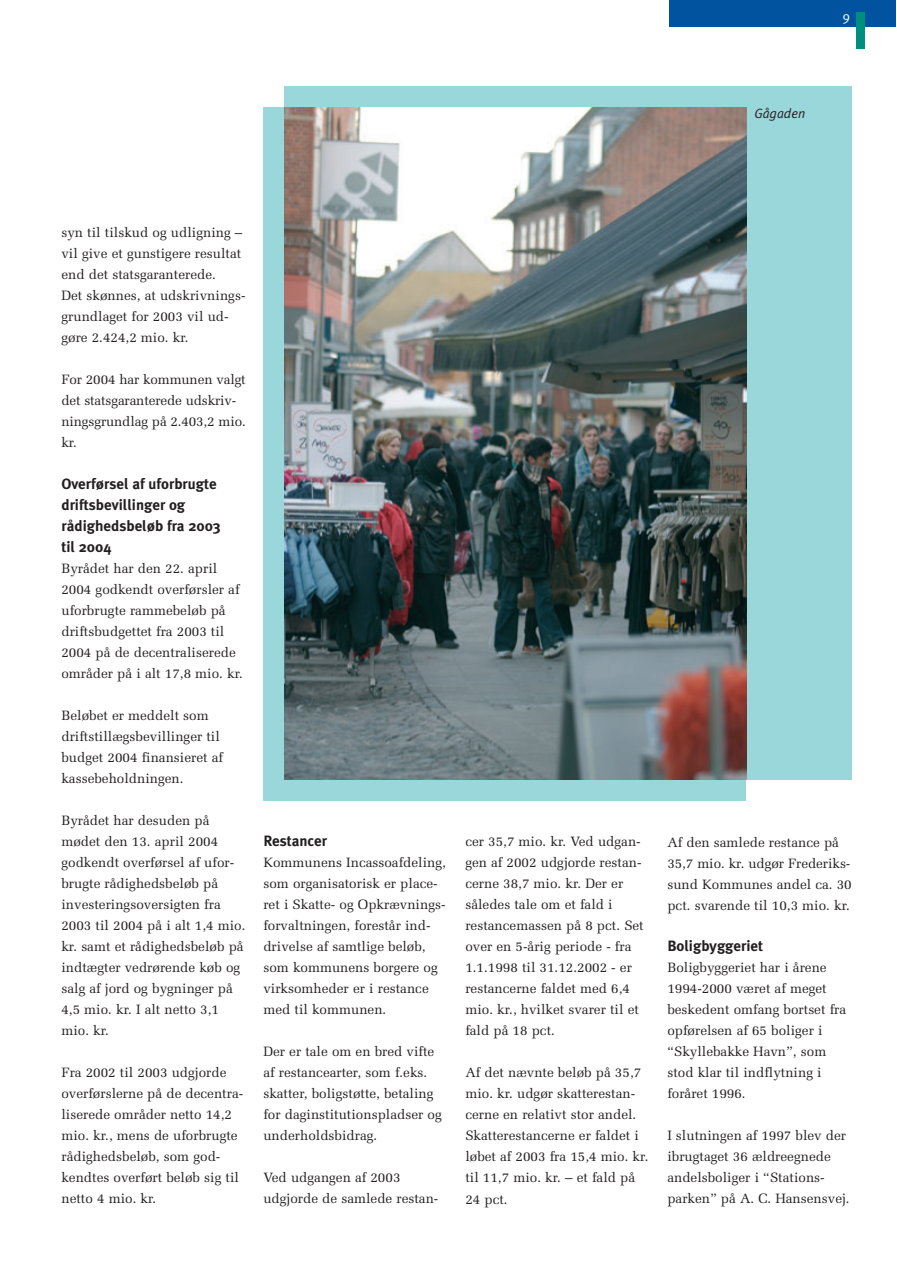
<style>
.page{position:relative;width:897px;height:1266px;background:#fff}
.page>*{position:absolute;margin:0;border:0;box-sizing:border-box;transform-origin:0 0}
.t1{font:700 15px/21px "Meta Plus";color:#231f20}
.t2{font:13.5px/21px "Melior";color:#231f20}
.t3{font:italic 13.5px "Meta Plus Normal";color:#231f20}
.t4{font:13.5px "Meta Plus Normal";color:#fff}
</style>
<div class="page">
<div style="left:669px;top:0;width:227px;height:27px;background:#0153a0"></div>
<div style="left:857px;top:12px;width:8px;height:36px;background:#008f7e"></div>
<div style="left:263px;top:108px;width:483px;height:693px;background:#99d7db"></div>
<div style="left:285px;top:87px;width:567px;height:693px;background:#99d7db"></div>
<img style="left:285px;top:108px;width:461px;height:672px">
<p class="t3" style="left:755px;top:108px;width:52px">Gågaden</p>
<p class="t4" style="left:843px;top:11px;width:9px">9</p>
<p class="t2" style="left:61px;top:224px;width:186px">syn til tilskud og udligning – vil give et gunstigere resultat end det statsgaranterede.<br>Det skønnes, at udskrivnings&shy;grundlaget for 2003 vil ud&shy;gøre 2.424,2 mio. kr.</p>
<p class="t2" style="left:61px;top:371px;width:186px">For 2004 har kommunen valgt det statsgaranterede udskriv&shy;ningsgrundlag på 2.403,2 mio. kr.</p>
<p class="t1" style="left:61px;top:475px;width:161px">Overførsel af uforbrugte driftsbevillinger og rådighedsbeløb fra 2003 til 2004</p>
<p class="t2" style="left:61px;top:560px;width:183px">Byrådet har den 22. april<br>2004 godkendt overførsler af uforbrugte rammebeløb på driftsbudgettet fra 2003 til<br>2004 på de decentraliserede områder på i alt 17,8 mio. kr.</p>
<p class="t2" style="left:61px;top:707px;width:163px">Beløbet er meddelt som driftstillægsbevillinger til budget 2004 finansieret af kassebeholdningen.</p>
<p class="t2" style="left:61px;top:812px;width:186px">Byrådet har desuden på mødet den 13. april 2004 godkendt overførsel af ufor&shy;brugte rådighedsbeløb på investeringsoversigten fra<br>2003 til 2004 på i alt 1,4 mio. kr. samt et rådighedsbeløb på indtægter vedrørende køb og salg af jord og bygninger på<br>4,5 mio. kr. I alt netto 3,1 mio. kr.</p>
<p class="t2" style="left:61px;top:1064px;width:183px">Fra 2002 til 2003 udgjorde overførslerne på de decentra&shy;liserede områder netto 14,2 mio. kr., mens de uforbrugte rådighedsbeløb, som god&shy;kendtes overført beløb sig til netto 4 mio. kr.</p>
<p class="t1" style="left:263px;top:832px;width:65px">Restancer</p>
<p class="t2" style="left:263px;top:854px;width:184px">Kommunens Incassoafdeling, som organisatorisk er place&shy;ret i Skatte- og Opkrævnings&shy;forvaltningen, forestår ind&shy;drivelse af samtlige beløb, som kommunens borgere og virksomheder er i restance med til kommunen.</p>
<p class="t2" style="left:263px;top:1043px;width:180px">Der er tale om en bred vifte af restancearter, som f.eks. skatter, boligstøtte, betaling for daginstitutionspladser og underholdsbidrag.</p>
<p class="t2" style="left:263px;top:1169px;width:177px">Ved udgangen af 2003 udgjorde de samlede restan-</p>
<p class="t2" style="left:465px;top:833px;width:180px">cer 35,7 mio. kr. Ved udgan&shy;gen af 2002 udgjorde restan&shy;cerne 38,7 mio. kr. Der er således tale om et fald i restancemassen på 8 pct. Set over en 5-årig periode - fra<br>1.1.1998 til 31.12.2002 - er restancerne faldet med 6,4 mio. kr., hvilket svarer til et fald på 18 pct.</p>
<p class="t2" style="left:465px;top:1064px;width:185px">Af det nævnte beløb på 35,7 mio. kr. udgør skatterestan&shy;cerne en relativt stor andel.<br>Skatterestancerne er faldet i løbet af 2003 fra 15,4 mio. kr. til 11,7 mio. kr. – et fald på<br>24 pct.</p>
<p class="t2" style="left:667px;top:833px;width:186px">Af den samlede restance på<br>35,7 mio. kr. udgør Frederiks&shy;sund Kommunes andel ca. 30 pct. svarende til 10,3 mio. kr.</p>
<p class="t1" style="left:667px;top:937px;width:97px">Boligbyggeriet</p>
<p class="t2" style="left:667px;top:959px;width:180px">Boligbyggeriet har i årene<br>1994-2000 været af meget beskedent omfang bortset fra opførelsen af 65 boliger i “Skyllebakke Havn”, som stod klar til indflytning i foråret 1996.</p>
<p class="t2" style="left:667px;top:1127px;width:184px">I slutningen af 1997 blev der ibrugtaget 36 ældreegnede andelsboliger i “Stations&shy;parken” på A. C. Hansensvej.</p>
</div>
